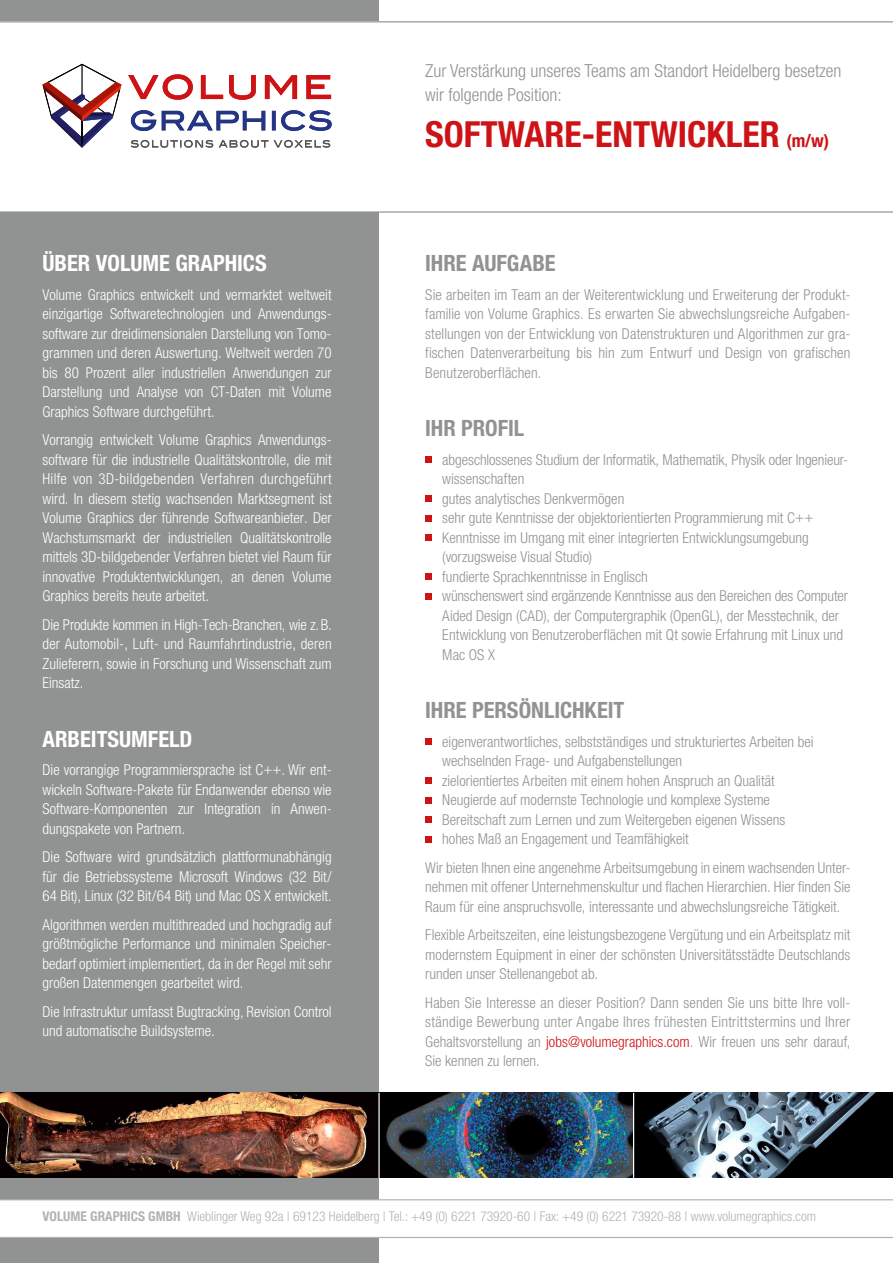
<style>
.page{position:relative;width:893px;height:1263px;background:#fff}
.page>*{position:absolute;margin:0;border:0;box-sizing:border-box;transform-origin:0 0}
.t1{font:700 condensed 36px "Helvetica Neue LT Std";color:#cd1316}
.t2{font:700 condensed 22.5px "Helvetica Neue LT Std";color:#919292}
.t3{font:700 condensed 22.5px "Helvetica Neue LT Std";color:#fff}
.t4{font:300 condensed 18px/24px "Helvetica Neue LT Std";color:#919292}
.t5{font:300 condensed 15px/19.5px "Helvetica Neue LT Std";color:#919292;text-align:justify}
.t6{font:300 condensed 15px/19.5px "Helvetica Neue LT Std";color:#fff;text-align:justify}
.t7{font:300 condensed 13.5px "Helvetica Neue LT Std";color:#b1b2b3}
.s1{font-size:18px}
.s2{color:#cd1316}
.s3{font-weight:700}
</style>
<div class="page">
<div style="left:0;top:0;width:378px;height:1263px;background:#919292"></div>
<img style="left:0;top:1093px;width:893px;height:85px">
<svg style="left:0;top:21px;width:893px;height:192px"></svg>
<svg style="left:0;top:1199px;width:893px;height:39px"></svg>
<hr style="left:378px;top:1093px;width:2px;height:85px;background:#fff">
<hr style="left:633px;top:1093px;width:1px;height:85px;background:#fff">
<div style="left:425px;top:456px;width:7px;height:7px;background:#cd1316"></div>
<div style="left:425px;top:495px;width:7px;height:7px;background:#cd1316"></div>
<div style="left:425px;top:515px;width:7px;height:7px;background:#cd1316"></div>
<div style="left:425px;top:534px;width:7px;height:7px;background:#cd1316"></div>
<div style="left:425px;top:573px;width:7px;height:7px;background:#cd1316"></div>
<div style="left:425px;top:593px;width:7px;height:7px;background:#cd1316"></div>
<div style="left:425px;top:738px;width:7px;height:7px;background:#cd1316"></div>
<div style="left:425px;top:777px;width:7px;height:7px;background:#cd1316"></div>
<div style="left:425px;top:797px;width:7px;height:7px;background:#cd1316"></div>
<div style="left:425px;top:816px;width:7px;height:7px;background:#cd1316"></div>
<div style="left:425px;top:836px;width:7px;height:7px;background:#cd1316"></div>
<svg style="left:131px;top:140px;width:199px;height:8px;background:#bdbdbd"></svg>
<svg style="left:131px;top:110px;width:201px;height:21px;background:#a5abcb"></svg>
<svg style="left:128px;top:74px;width:65px;height:26px;background:#eca9aa"></svg>
<svg style="left:265px;top:75px;width:32px;height:24px"></svg>
<svg style="left:306px;top:75px;width:25px;height:24px"></svg>
<svg style="left:201px;top:75px;width:22px;height:24px"></svg>
<svg style="left:229px;top:75px;width:27px;height:25px"></svg>
<svg style="left:43px;top:64px;width:78px;height:84px;background:#cbb7bd"></svg>
<h2 class="t3" style="left:43px;top:250px;width:25px">ÜBER</h2>
<h2 class="t3" style="left:96px;top:250px;width:14px">VOLUME</h2>
<h2 class="t3" style="left:175px;top:250px;width:13px">GRAPHIC</h2>
<h2 class="t3" style="left:255px;top:250px;width:13px">S</h2>
<p class="t6" style="left:43px;top:285px;width:291px">Volume Graphics entwickelt und vermarktet weltweit einzigartige Softwaretechnologien und Anwendungs&shy;software zur dreidimensionalen Darstellung von Tomo&shy;grammen und deren Auswertung. Weltweit werden 70 bis 80 Prozent aller industriellen Anwendungen zur Darstellung und Analyse von CT-Daten mit Volume Graphics Software durchgeführt.</p>
<p class="t6" style="left:43px;top:430px;width:291px">Vorrangig entwickelt Volume Graphics Anwendungs&shy;software für die industrielle Qualitätskontrolle, die mit Hilfe von 3D-bildgebenden Verfahren durchgeführt wird. In diesem stetig wachsenden Marktsegment ist Volume Graphics der führende Softwareanbieter. Der Wachstumsmarkt der industriellen Qualitätskontrolle mittels 3D-bildgebender Verfahren bietet viel Raum für innovative Produktentwicklungen, an denen Volume Graphics bereits heute arbeitet.</p>
<p class="t6" style="left:43px;top:615px;width:291px">Die Produkte kommen in High-Tech-Branchen, wie z.B. der Automobil-, Luft- und Raumfahrtindustrie, deren Zulieferern, sowie in Forschung und Wissenschaft zum Einsatz.</p>
<h2 class="t3" style="left:43px;top:725px;width:12px">ARBEIT</h2>
<h2 class="t3" style="left:107px;top:725px;width:25px">SUMFEL</h2>
<h2 class="t3" style="left:180px;top:725px;width:14px">D</h2>
<p class="t6" style="left:43px;top:760px;width:291px">Die vorrangige Programmiersprache ist C++. Wir ent&shy;wickeln Software-Pakete für Endanwender ebenso wie Software-Komponenten zur Integration in Anwen&shy;dungspakete von Partnern.</p>
<p class="t6" style="left:43px;top:847px;width:291px">Die Software wird grundsätzlich plattformunabhängig für die Betriebssysteme Microsoft Windows (32 Bit/ 64 Bit), Linux (32 Bit/64 Bit) und Mac OS X entwickelt.</p>
<p class="t6" style="left:43px;top:915px;width:291px">Algorithmen werden multithreaded und hochgradig auf größtmögliche Performance und minimalen Speicher&shy;bedarf optimiert implementiert, da in der Regel mit sehr großen Datenmengen gearbeitet wird.</p>
<p class="t6" style="left:43px;top:1002px;width:291px">Die Infrastruktur umfasst Bugtracking, Revision Control und automatische Buildsysteme.</p>
<p class="t4" style="left:425px;top:58px;width:418px">Zur Verstärkung unseres Teams am Standort Heidelberg besetzen wir folgende Position:</p>
<h1 class="t1" style="left:425px;top:113px;width:406px">SOFTWARE-ENTWICKLER <span class="s1">(M/W)</span></h1>
<h2 class="t2" style="left:425px;top:250px;width:132px">IHRE AUFGABE</h2>
<p class="t5" style="left:425px;top:285px;width:427px">Sie arbeiten im Team an der Weiterentwicklung und Erweiterung der Produkt&shy;familie von Volume Graphics. Es erwarten Sie abwechslungsreiche Aufgaben&shy;stellungen von der Entwicklung von Datenstrukturen und Algorithmen zur gra&shy;fischen Datenverarbeitung bis hin zum Entwurf und Design von grafischen Benutzeroberflächen.</p>
<h2 class="t2" style="left:425px;top:415px;width:100px">IHR PROFIL</h2>
<p class="t5" style="left:442px;top:450px;width:407px;text-align:left">abgeschlossenes Studium der Informatik, Mathematik, Physik oder Ingenieur&shy;wissenschaften<br>gutes analytisches Denkvermögen<br>sehr gute Kenntnisse der objektorientierten Programmierung mit C++ Kenntnisse im Umgang mit einer integrierten Entwicklungsumgebung (vorzugsweise Visual Studio)<br>fundierte Sprachkenntnisse in Englisch<br>wünschenswert sind ergänzende Kenntnisse aus den Bereichen des Computer Aided Design (CAD), der Computergraphik (OpenGL), der Messtechnik, der Entwicklung von Benutzeroberflächen mit Qt sowie Erfahrung mit Linux und Mac OS X</p>
<h2 class="t2" style="left:425px;top:697px;width:201px">IHRE PERSÖNLICHKEIT</h2>
<p class="t5" style="left:442px;top:732px;width:373px;text-align:left">eigenverantwortliches, selbstständiges und strukturiertes Arbeiten bei wechselnden Frage- und Aufgabenstellungen<br>zielorientiertes Arbeiten mit einem hohen Anspruch an Qualität Neugierde auf modernste Technologie und komplexe Systeme Bereitschaft zum Lernen und zum Weitergeben eigenen Wissens hohes Maß an Engagement und Teamfähigkeit</p>
<p class="t5" style="left:425px;top:858px;width:427px">Wir bieten Ihnen eine angenehme Arbeitsumgebung in einem wachsenden Unter&shy;nehmen mit offener Unternehmenskultur und flachen Hierarchien. Hier finden Sie Raum für eine anspruchsvolle, interessante und abwechslungsreiche Tätigkeit.</p>
<p class="t5" style="left:425px;top:925px;width:427px">Flexible Arbeitszeiten, eine leistungsbezogene Vergütung und ein Arbeitsplatz mit modernstem Equipment in einer der schönsten Universitätsstädte Deutschlands runden unser Stellenangebot ab.</p>
<p class="t5" style="left:425px;top:993px;width:427px">Haben Sie Interesse an dieser Position? Dann senden Sie uns bitte Ihre voll&shy;ständige Bewerbung unter Angabe Ihres frühesten Eintrittstermins und Ihrer Gehaltsvorstellung an <span class="s2">jobs@volumegraphics.com</span>. Wir freuen uns sehr darauf, Sie kennen zu lernen.</p>
<p class="t7" style="left:43px;top:1208px;width:775px"><span class="s3">VOLUME GRAPHICS GMBH</span> Wieblinger Weg 92a | 69123 Heidelberg | Tel.: +49 (0) 6221 73920-60 | Fax: +49 (0) 6221 73920-88 | www.volumegraphics.com</p>
</div>
